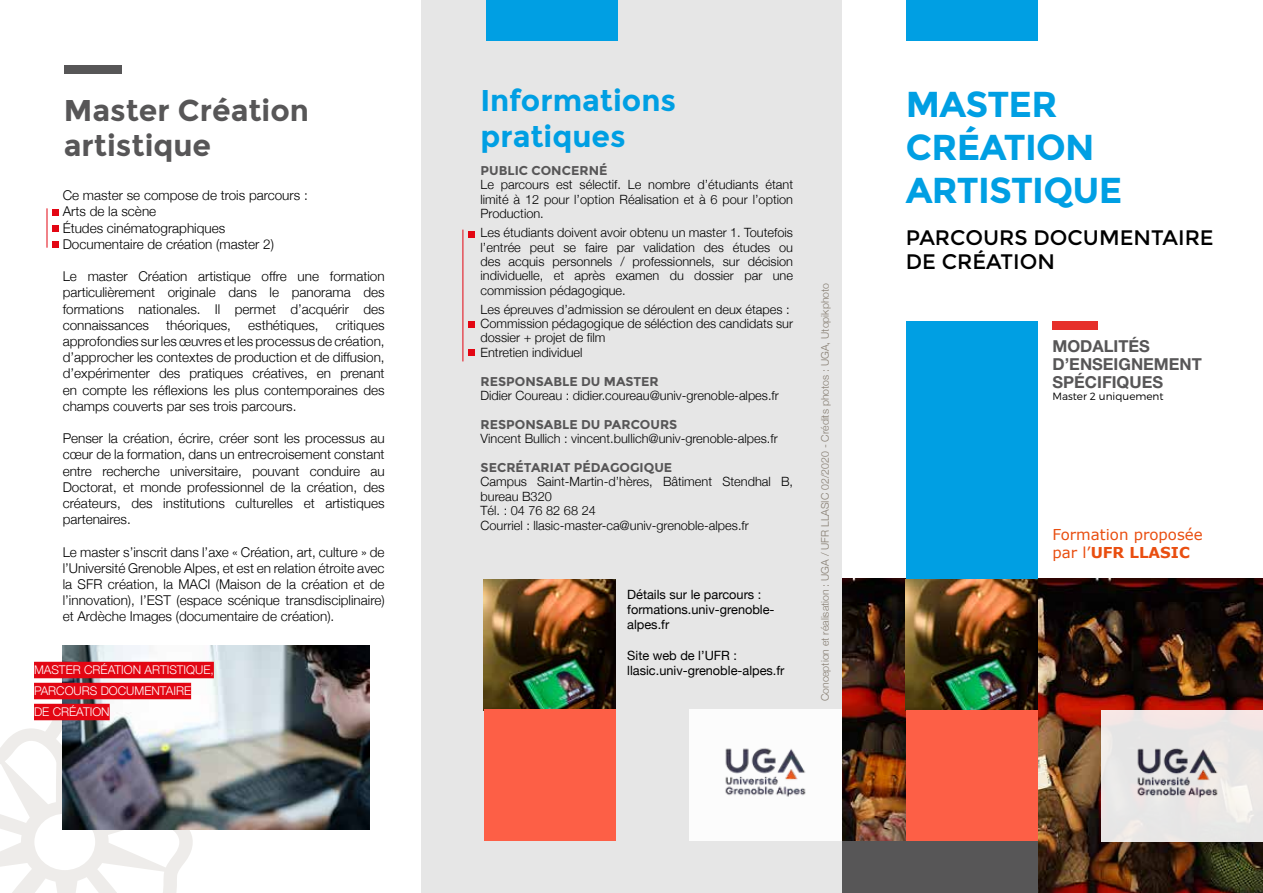
<style>
.page{position:relative;width:1263px;height:893px;background:#fff}
.page>*{position:absolute;margin:0;border:0;box-sizing:border-box;transform-origin:0 0}
.t1{font:700 36px/43.2px "Montserrat";letter-spacing:-.02em;color:#009fe3}
.t2{font:700 30px/35.4px "Montserrat";color:#575657}
.t3{font:700 30px/36px "Montserrat";color:#009fe3}
.t4{font:21px/24px "Montserrat";color:#000}
.t5{font:700 16.5px/18px "Helvetica Neue";color:#575657}
.t6{font:15px/18px "Verdana";color:#e94e10}
.t7{font:300 13.5px/16.2px "Helvetica Neue";color:#000;text-align:justify}
.t8{font:300 12.75px/14.4px "Helvetica Neue";color:#000;text-align:justify}
.t9{font:12.75px/15.3px "Helvetica Neue";color:#000}
.t10{font:700 12.75px "Montserrat";color:#575657}
.t11{font:300 12px/21px "Helvetica Neue";color:#fff}
.t12{font:300 10.5px "Helvetica Neue";color:#867d71}
.t13{font:300 10.5px "Montserrat";color:#000}
.s1{font-weight:700}
</style>
<div class="page">
<svg style="left:0;top:720px;width:210px;height:173px"></svg>
<img style="left:842px;top:578px;width:421px;height:315px">
<div style="left:421px;top:0;width:421px;height:893px;background:#e6e6e6"></div>
<img style="left:63px;top:645px;width:307px;height:184px">
<div style="left:34px;top:662px;width:180px;height:16px;background:#e30613"></div>
<div style="left:34px;top:683px;width:157px;height:16px;background:#e30613"></div>
<div style="left:34px;top:704px;width:76px;height:16px;background:#e30613"></div>
<div style="left:906px;top:0;width:131px;height:40px;background:#009fe3"></div>
<div style="left:486px;top:0;width:132px;height:40px;background:#009fe3"></div>
<div style="left:906px;top:321px;width:131px;height:257px;background:#009fe3"></div>
<img style="left:906px;top:579px;width:131px;height:131px">
<img style="left:484px;top:579px;width:132px;height:130px">
<div style="left:906px;top:710px;width:131px;height:132px;background:#fd5f46"></div>
<div style="left:484px;top:709px;width:132px;height:132px;background:#fd5f46"></div>
<div style="left:1101px;top:710px;width:162px;height:132px;background:linear-gradient(to right,#eae6e6,#ece8e6)"></div>
<img style="left:1128px;top:740px;width:98px;height:64px">
<div style="left:690px;top:709px;width:152px;height:132px;background:#fff"></div>
<img style="left:725px;top:748px;width:81px;height:49px">
<hr style="left:462px;top:230px;width:1px;height:131px;background:#e30613">
<hr style="left:47px;top:208px;width:1px;height:40px;background:#e30613">
<div style="left:468px;top:231px;width:7px;height:6px;background:#e30613"></div>
<div style="left:842px;top:841px;width:195px;height:52px;background:#575657"></div>
<div style="left:64px;top:65px;width:57px;height:9px;background:#575657"></div>
<div style="left:52px;top:241px;width:6px;height:7px;background:#e30613"></div>
<div style="left:52px;top:225px;width:6px;height:7px;background:#e30613"></div>
<div style="left:52px;top:209px;width:6px;height:7px;background:#e30613"></div>
<div style="left:1052px;top:321px;width:46px;height:9px;background:#e6302b"></div>
<div style="left:468px;top:321px;width:7px;height:7px;background:#e30613"></div>
<div style="left:468px;top:349px;width:7px;height:7px;background:#e30613"></div>
<h2 class="t2" style="left:64px;top:93px;width:247px">Master Création artistique</h2>
<p class="t7" style="left:63px;top:186px;width:247px;text-align:left">Ce master se compose de trois parcours :<br>Arts de la scène<br>Études cinématographiques<br>Documentaire de création (master 2)</p>
<p class="t7" style="left:63px;top:267px;width:323px">Le master Création artistique offre une formation particulièrement originale dans le panorama des formations nationales. Il permet d’acquérir des connaissances</p>
<p class="t7" style="left:166px;top:316px;width:66px">théoriques,</p>
<p class="t7" style="left:248px;top:316px;width:72px">esthétiques,</p>
<p class="t7" style="left:63px;top:316px;width:323px;text-indent:273px">critiques approfondies sur les œuvres et les processus de création, d’approcher les contextes de production et de diffusion, d’expérimenter des pratiques créatives, en prenant en compte les réflexions les plus contemporaines des champs couverts par ses trois parcours.</p>
<p class="t7" style="left:63px;top:429px;width:323px">Penser la création, écrire, créer sont les processus au cœur de la formation, dans un entrecroisement constant entre recherche universitaire, pouvant conduire au Doctorat, et monde professionnel de la création, des créateurs, des institutions culturelles et artistiques partenaires.</p>
<p class="t7" style="left:63px;top:543px;width:323px">Le master s’inscrit dans l’axe « Création, art, culture » de l’Université Grenoble Alpes, et est en relation étroite avec la SFR création, la MACI (Maison de la création et de l’innovation), l’EST (espace scénique transdisciplinaire) et Ardèche Images (documentaire de création).</p>
<p class="t11" style="left:34px;top:658px;width:181px">MASTER CRÉATION ARTISTIQUE,<br>PARCOURS DOCUMENTAIRE<br>DE CRÉATION</p>
<h2 class="t3" style="left:480px;top:82px;width:197px">Informations pratiques</h2>
<p class="t10" style="left:480px;top:163px;width:128px">PUBLIC CONCERNÉ</p>
<p class="t8" style="left:480px;top:177px;width:314px">Le parcours est sélectif. Le nombre d’étudiants étant limité à 12 pour l’option Réalisation et à 6 pour l’option Production.</p>
<p class="t8" style="left:480px;top:224px;width:314px">Les étudiants doivent avoir obtenu un master 1. Toutefois l’entrée peut se faire par validation des études ou des acquis personnels / professionnels, sur décision individuelle, et après examen du dossier par une commission pédagogique.</p>
<p class="t8" style="left:480px;top:301px;width:314px;text-align:left">Les épreuves d’admission se déroulent en deux étapes :<br>Commission pédagogique de séléction des candidats sur dossier + projet de film<br>Entretien individuel</p>
<p class="t10" style="left:480px;top:373px;width:180px">RESPONSABLE DU MASTER</p>
<p class="t8" style="left:480px;top:387px;width:300px">Didier Coureau : didier.coureau@univ-grenoble-alpes.fr</p>
<p class="t10" style="left:480px;top:417px;width:198px">RESPONSABLE DU PARCOURS</p>
<p class="t8" style="left:480px;top:430px;width:299px">Vincent Bullich : vincent.bullich@univ-grenoble-alpes.fr</p>
<p class="t10" style="left:480px;top:460px;width:193px">SECRÉTARIAT PÉDAGOGIQUE</p>
<p class="t8" style="left:480px;top:474px;width:314px;text-align:left">Campus Saint-Martin-d’hères, Bâtiment Stendhal B, bureau B320<br>Tél. : 04 76 82 68 24<br>Courriel : llasic-master-ca@univ-grenoble-alpes.fr</p>
<p class="t9" style="left:627px;top:587px;width:149px">Détails sur le parcours : formations.univ-grenoble&shy;alpes.fr</p>
<p class="t9" style="left:627px;top:648px;width:159px">Site web de l’UFR : llasic.univ-grenoble-alpes.fr</p>
<p class="t12" style="left:816px;top:701px;width:420px;rotate:-90deg">Conception et réalisation : UGA / UFR LLASIC 02/2020 - Crédits photos : UGA, Utopikphoto</p>
<h1 class="t1" style="left:906px;top:83px;width:218px">MASTER<br>CRÉATION<br>ARTISTIQUE</h1>
<h3 class="t4" style="left:906px;top:225px;width:309px">PARCOURS DOCUMENTAIRE<br>DE CRÉATION</h3>
<p class="t5" style="left:1052px;top:336px;width:151px">MODALITÉS<br>D’ENSEIGNEMENT<br>SPÉCIFIQUES</p>
<p class="t13" style="left:1052px;top:390px;width:113px">Master 2 uniquement</p>
<p class="t6" style="left:1052px;top:526px;width:152px">Formation proposée par l’<span class="s1">UFR LLASIC</span></p>
</div>
